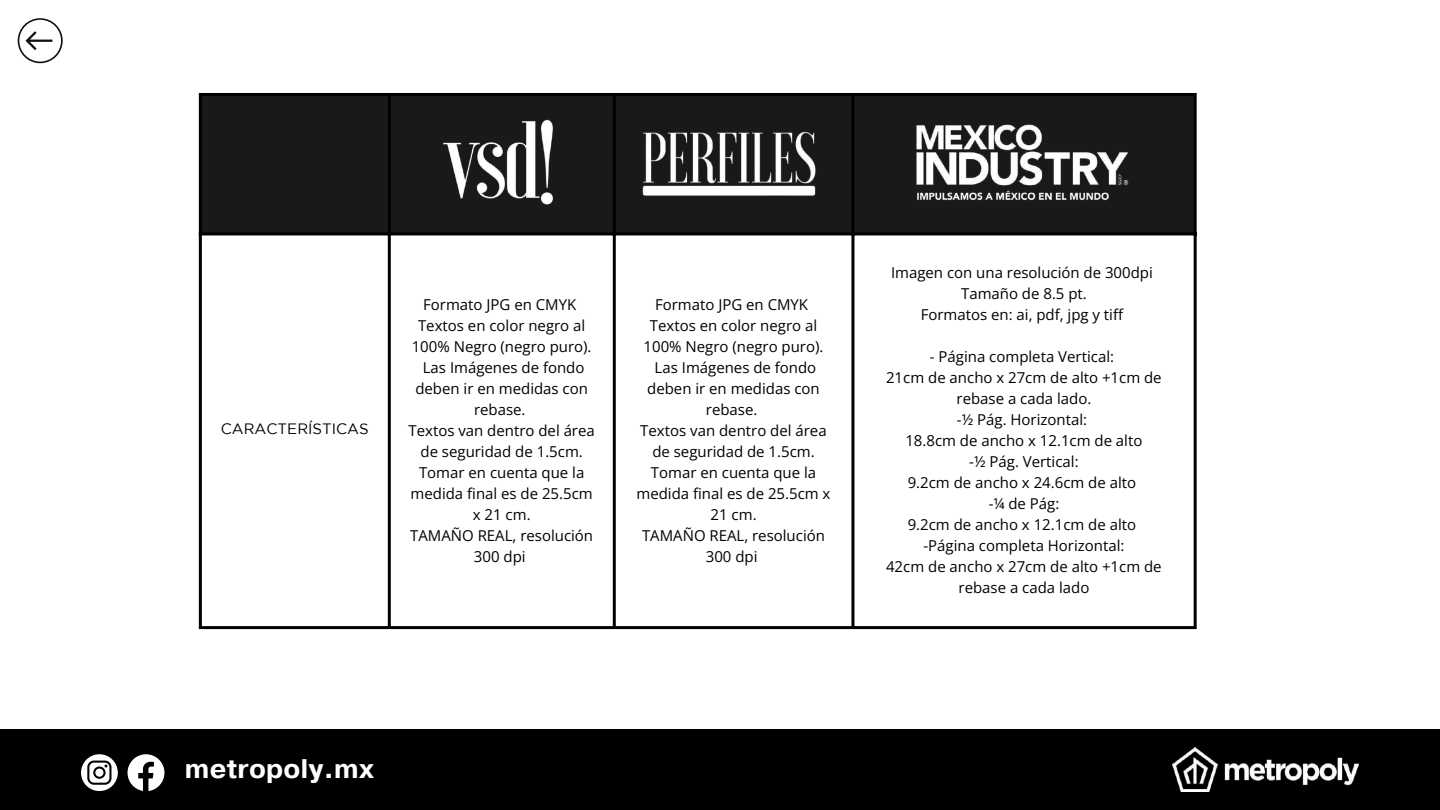
<style>
.page{position:relative;width:1440px;height:810px;background:#fff}
.page>*{position:absolute;margin:0;border:0;box-sizing:border-box;transform-origin:0 0}
.t1{font:700 26.8px "Pragmatica";letter-spacing:.01em;color:#fff}
.t2{font:15px/21px "Open Sans";color:#000;text-align:center}
.t3{font:15px "Gotham";color:#000}
</style>
<div class="page">
<div style="left:0;top:729px;width:1440px;height:81px;background:#000"></div>
<img style="left:1173px;top:748px;width:186px;height:43px">
<svg style="left:81px;top:754px;width:37px;height:37px"></svg>
<svg style="left:128px;top:754px;width:36px;height:37px"></svg>
<svg style="left:18px;top:18px;width:44px;height:45px"></svg>
<div style="left:202px;top:96px;width:992px;height:136px;background:#191919"></div>
<hr style="left:199px;top:96px;width:3px;height:530px;background:#000">
<hr style="left:388px;top:96px;width:3px;height:530px;background:#000">
<hr style="left:613px;top:96px;width:3px;height:530px;background:#000">
<hr style="left:851px;top:96px;width:3px;height:530px;background:#000">
<hr style="left:1194px;top:96px;width:3px;height:530px;background:#000">
<hr style="left:199px;top:93px;width:998px;height:3px;background:#000">
<hr style="left:199px;top:232px;width:998px;height:3px;background:#000">
<hr style="left:199px;top:626px;width:998px;height:3px;background:#000">
<img style="left:442px;top:116px;width:115px;height:93px">
<img style="left:878px;top:120px;width:277px;height:84px">
<img style="left:638px;top:96px;width:184px;height:136px">
<p class="t3" style="left:221px;top:423px;width:149px">CARACTERÍSTICAS</p>
<p class="t2" style="left:409px;top:293px;width:188px">Formato JPG en CMYK<br>Textos en color negro al<br>100% Negro (negro puro).<br>Las Imágenes de fondo deben ir en medidas con rebase.<br>Textos van dentro del área de seguridad de 1.5cm.<br>Tomar en cuenta que la medida final es de 25.5cm x 21 cm.<br>TAMAÑO REAL, resolución<br>300 dpi</p>
<p class="t2" style="left:637px;top:293px;width:195px">Formato JPG en CMYK<br>Textos en color negro al<br>100% Negro (negro puro).<br>Las Imágenes de fondo deben ir en medidas con rebase.<br>Textos van dentro del área de seguridad de 1.5cm.<br>Tomar en cuenta que la medida final es de 25.5cm x<br>21 cm.<br>TAMAÑO REAL, resolución<br>300 dpi</p>
<p class="t2" style="left:891px;top:262px;width:263px">Imagen con una resolución de 300dpi<br>Tamaño de 8.5 pt.<br>Formatos en: ai, pdf, jpg y tiff</p>
<p class="t2" style="left:886px;top:346px;width:277px">- Página completa Vertical:<br>21cm de ancho x 27cm de alto +1cm de rebase a cada lado.<br>-½ Pág. Horizontal:<br>18.8cm de ancho x 12.1cm de alto<br>-½ Pág. Vertical:<br>9.2cm de ancho x 24.6cm de alto<br>-¼ de Pág:<br>9.2cm de ancho x 12.1cm de alto -Página completa Horizontal:<br>42cm de ancho x 27cm de alto +1cm de rebase a cada lado</p>
<h1 class="t1" style="left:185px;top:751px;width:191px">metropoly.mx</h1>
</div>
